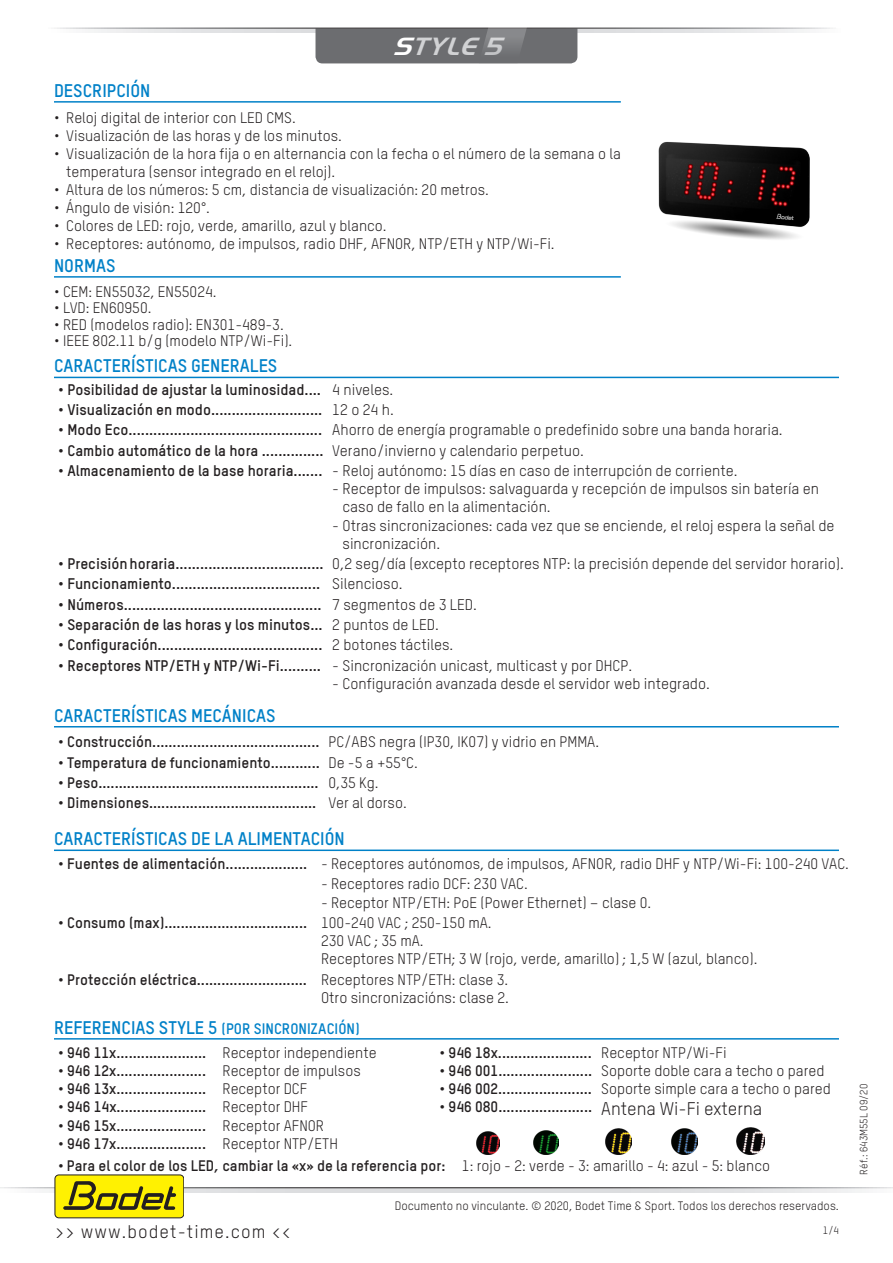
<style>
.page{position:relative;width:893px;height:1263px;background:#fff}
.page>*{position:absolute;margin:0;border:0;box-sizing:border-box;transform-origin:0 0}
.t1{font:italic 700 25.8px "Handel Got D";color:#d1d2d4}
.Titre{font:700 18px "TSTARPRO";color:#0081c8}
.t2{font:18px "TSTARPRO";letter-spacing:.06em;color:#231f20}
.t3{font:15.15px/18.1px "TSTARPRO";color:#231f20}
.t4{font:700 15.15px "TSTARPRO";color:#231f20}
.t5{font:700 15px "TSTARPRO";color:#231f20}
.t6{font:15px/18px "TSTARPRO";color:#231f20}
.Titre-2{font:700 15px "TSTARPRO";color:#0081c8}
.t7{font:12px "TSTARPRO";color:#231f20}
.t8{font:10.5px "TSTARPRO";color:#231f20}
.s1{color:#fff}
.s2{font-weight:400}
.s3{font-weight:700}
.s4{font-size:18px}
.s5{font-weight:400;font-size:18px}
</style>
<div class="page">
<svg style="left:88px;top:29px;width:719px;height:4px;background:#e4e5e6"></svg>
<svg style="left:315px;top:27px;width:262px;height:36px;background:#707073"></svg>
<svg style="left:8px;top:1188px;width:885px;height:4px;background:#d7d7d9"></svg>
<div style="left:55px;top:1175px;width:129px;height:43px;background:#fff101;border-radius:4px"></div>
<div style="left:55px;top:1175px;width:129px;height:43px;border:1px solid #231f20;border-radius:4px"></div>
<svg style="left:63px;top:1181px;width:113px;height:29px"></svg>
<hr style="left:54px;top:101px;width:567px;height:2px;background:#0081c8">
<hr style="left:54px;top:276px;width:567px;height:2px;background:#0081c8">
<hr style="left:54px;top:377px;width:785px;height:1px;background:#0081c8">
<hr style="left:54px;top:726px;width:785px;height:1px;background:#0081c8">
<hr style="left:54px;top:849px;width:785px;height:2px;background:#0081c8">
<hr style="left:54px;top:1038px;width:785px;height:1px;background:#0081c8">
<img style="left:476px;top:1132px;width:23px;height:23px">
<img style="left:534px;top:1130px;width:24px;height:25px">
<img style="left:606px;top:1128px;width:26px;height:27px">
<img style="left:672px;top:1128px;width:26px;height:27px">
<img style="left:737px;top:1127px;width:27px;height:28px">
<img style="left:571px;top:101px;width:239px;height:177px">
<h1 class="t1" style="left:392px;top:30px;width:121px"><span class="s1">S</span>TYLE5</h1>
<p class="Titre" style="left:54px;top:79px;width:98px">DESCRIPCIÓN</p>
<p class="t6" style="left:54px;top:109px;width:243px">• Reloj digital de interior con LED CMS.</p>
<p class="t6" style="left:54px;top:127px;width:289px">• Visualización de las horas y de los minutos.</p>
<p class="t6" style="left:66px;top:145px;width:556px;text-indent:-12px">• Visualización de la hora fija o en alternancia con la fecha o el número de la semana o la temperatura (sensor integrado en el reloj).</p>
<p class="t6" style="left:54px;top:181px;width:437px">• Altura de los números: 5 cm, distancia de visualización: 20 metros.</p>
<p class="t6" style="left:54px;top:199px;width:158px">• Ángulo de visión: 120°.</p>
<p class="t6" style="left:54px;top:217px;width:334px">• Colores de LED: rojo, verde, amarillo, azul y blanco.</p>
<p class="t6" style="left:54px;top:235px;width:502px">• Receptores: autónomo, de impulsos, radio DHF, AFNOR, NTP/ETH y NTP/Wi-Fi.</p>
<p class="Titre" style="left:54px;top:254px;width:63px">NORMAS</p>
<p class="t6" style="left:54px;top:282px;width:164px">• CEM: EN55032, EN55024.</p>
<p class="t6" style="left:54px;top:299px;width:99px">• LVD: EN60950.</p>
<p class="t6" style="left:54px;top:315px;width:231px">• RED (modelos radio): EN301-489-3.</p>
<p class="t6" style="left:54px;top:332px;width:240px">• IEEE 802.11 b/g (modelo NTP/Wi-Fi).</p>
<p class="Titre" style="left:54px;top:355px;width:225px">CARACTERÍSTICAS GENERALES</p>
<p class="t4" style="left:58px;top:380px;width:336px">• Posibilidad de ajustar la luminosidad.... <span class="s2">4 niveles.</span></p>
<p class="t4" style="left:58px;top:400px;width:337px">• Visualización en modo........................... <span class="s2">12 o 24 h.</span></p>
<p class="t3" style="left:58px;top:421px;width:726px"><span class="s3">• Modo Eco...............................................</span> Ahorro de energía programable o predefinido sobre una banda horaria.</p>
<p class="t4" style="left:58px;top:441px;width:527px">• Cambio automático de la hora ............... <span class="s2">Verano/invierno y calendario perpetuo.</span></p>
<p class="t3" style="left:58px;top:461px;width:681px"><span class="s3">• Almacenamiento de la base horaria.......</span> - Reloj autónomo: 15 días en caso de interrupción de corriente.</p>
<p class="t3" style="left:342px;top:480px;width:478px;text-indent:-10px">- Receptor de impulsos: salvaguarda y recepción de impulsos sin batería en caso de fallo en la alimentación.</p>
<p class="t3" style="left:342px;top:516px;width:494px;text-indent:-10px">- Otras sincronizaciones: cada vez que se enciende, el reloj espera la señal de sincronización.</p>
<p class="t3" style="left:58px;top:554px;width:787px"><span class="s3">• Precisión horaria....................................</span> 0,2 seg/día (excepto receptores NTP: la precisión depende del servidor horario).</p>
<p class="t4" style="left:58px;top:574px;width:346px">• Funcionamiento.................................... <span class="s2">Silencioso.</span></p>
<p class="t4" style="left:58px;top:595px;width:420px">• Números................................................ <span class="s2">7 segmentos de 3 LED.</span></p>
<p class="t4" style="left:58px;top:615px;width:382px">• Separación de las horas y los minutos... <span class="s2">2 puntos de LED.</span></p>
<p class="t4" style="left:58px;top:635px;width:397px">• Configuración........................................ <span class="s2">2 botones táctiles.</span></p>
<p class="t3" style="left:58px;top:656px;width:575px"><span class="s3">• Receptores NTP/ETH y NTP/Wi-Fi..........</span> - Sincronización unicast, multicast y por DHCP.</p>
<p class="t3" style="left:332px;top:674px;width:379px">- Configuración avanzada desde el servidor web integrado.</p>
<p class="Titre" style="left:54px;top:704px;width:223px">CARACTERÍSTICAS MECÁNICAS</p>
<p class="t5" style="left:58px;top:733px;width:542px">• Construcción......................................... <span class="s2">PC/ABS negra (IP30, IK07) y vidrio en PMMA.</span></p>
<p class="t5" style="left:58px;top:753px;width:361px">• Temperatura de funcionamiento............ <span class="s2">De -5 a +55°C.</span></p>
<p class="t5" style="left:58px;top:773px;width:322px">• Peso...................................................... <span class="s2">0,35 Kg.</span></p>
<p class="t5" style="left:58px;top:793px;width:350px">• Dimensiones......................................... <span class="s2">Ver al dorso.</span></p>
<p class="Titre" style="left:54px;top:827px;width:292px">CARACTERÍSTICAS DE LA ALIMENTACIÓN</p>
<p class="t6" style="left:58px;top:855px;width:792px"><span class="s3">• Fuentes de alimentación....................</span> - Receptores autónomos, de impulsos, AFNOR, radio DHF y NTP/Wi-Fi: 100-240 VAC.</p>
<p class="t6" style="left:321px;top:874px;width:208px">- Receptores radio DCF: 230 VAC.</p>
<p class="t6" style="left:321px;top:894px;width:332px">- Receptor NTP/ETH: PoE (Power Ethernet) – clase 0.</p>
<p class="t6" style="left:321px;top:914px;width:438px;text-indent:-263px"><span class="s3">• Consumo (max)...................................</span> 100-240 VAC ; 250-150 mA.<br>230 VAC ; 35 mA.<br>Receptores NTP/ETH; 3 W (rojo, verde, amarillo) ; 1,5 W (azul, blanco).</p>
<p class="t5" style="left:58px;top:970px;width:451px">• Protección eléctrica........................... <span class="s2">Receptores NTP/ETH: clase 3.</span></p>
<p class="t3" style="left:321px;top:988px;width:190px">Otro sincronizacións: clase 2.</p>
<p class="Titre-2" style="left:54px;top:1019px;width:307px"><span class="s4">REFERENCIAS STYLE 5</span> (POR SINCRONIZACIÓN)</p>
<p class="t5" style="left:58px;top:1043px;width:320px">• 946 11x...................... <span class="s2">Receptor independiente</span></p>
<p class="t5" style="left:440px;top:1043px;width:289px">• 946 18x....................... <span class="s2">Receptor NTP/Wi-Fi</span></p>
<p class="t5" style="left:58px;top:1061px;width:304px">• 946 12x...................... <span class="s2">Receptor de impulsos</span></p>
<p class="t5" style="left:440px;top:1061px;width:386px">• 946 001....................... <span class="s2">Soporte doble cara a techo o pared</span></p>
<p class="t5" style="left:58px;top:1079px;width:251px">• 946 13x...................... <span class="s2">Receptor DCF</span></p>
<p class="t5" style="left:440px;top:1079px;width:393px">• 946 002....................... <span class="s2">Soporte simple cara a techo o pared</span></p>
<p class="t5" style="left:58px;top:1097px;width:251px">• 946 14x...................... <span class="s2">Receptor DHF</span></p>
<p class="t5" style="left:440px;top:1097px;width:324px">• 946 080....................... <span class="s5">Antena Wi-Fi externa</span></p>
<p class="t5" style="left:58px;top:1116px;width:267px">• 946 15x...................... <span class="s2">Receptor AFNOR</span></p>
<p class="t5" style="left:58px;top:1134px;width:281px">• 946 17x...................... <span class="s2">Receptor NTP/ETH</span></p>
<p class="t5" style="left:58px;top:1156px;width:713px">• Para el color de los LED, cambiar la «x» de la referencia por: <span class="s2">1: rojo - 2: verde - 3: amarillo - 4: azul - 5: blanco</span></p>
<p class="t2" style="left:55px;top:1220px;width:237px">&gt;&gt; www.bodet-time.com &lt;&lt;</p>
<p class="t7" style="left:395px;top:1198px;width:446px">Documento no vinculante. © 2020, Bodet Time &amp; Sport. Todos los derechos reservados.</p>
<p class="t8" style="left:823px;top:1224px;width:18px">1/4</p>
<p class="t8" style="left:857px;top:1174px;width:92px;rotate:-90deg">Réf.: 643M55L 09/20</p>
</div>
